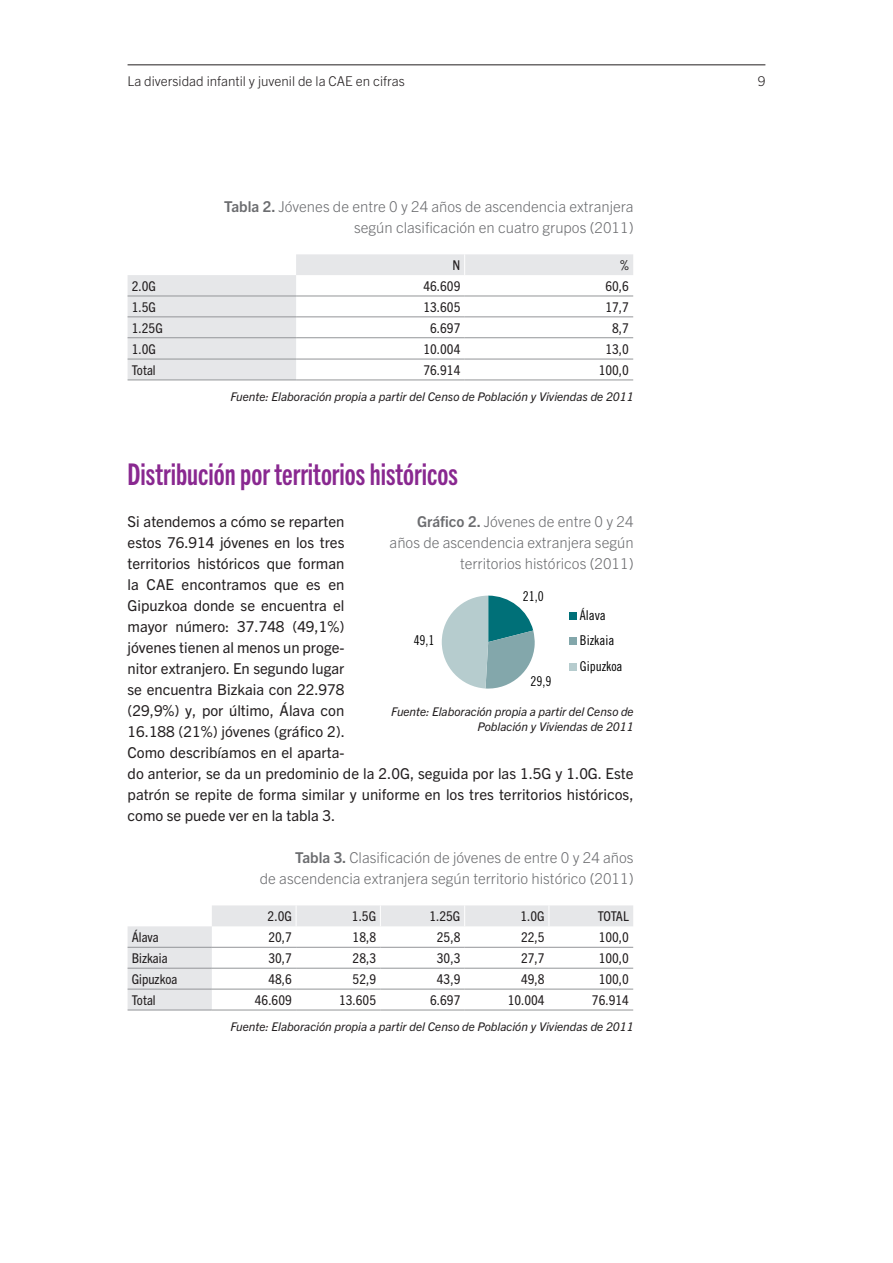
<style>
.page{position:relative;width:893px;height:1263px;background:#fff}
.page>*{position:absolute;margin:0;border:0;box-sizing:border-box;transform-origin:0 0}
._02titulo01{font:30px "Trade Gothic Next LT Pro Bd Cm";color:#892890}
._01texto{font:15px/21px "Trade Gothic Next LT Pro";color:#231f20}
._05titulo_tabla{font:300 15px/21px "Trade Gothic Next LT Pro";color:#6c6d70;text-align:right}
._04tabla_dcha{font:condensed 13.5px "Trade Gothic Next LT Pro";color:#231f20;scale:1.05 1}
._03tabla_izq{font:condensed 13.5px "Trade Gothic Next LT Pro";color:#231f20;scale:1.05 1}
.t1{font:300 13.5px "Trade Gothic Next LT Pro";color:#231f20}
.t2{font:13.5px/25.5px "Trade Gothic LT Std Cn 18";color:#000}
._03btabla_centro{font:condensed 13.5px "Trade Gothic Next LT Pro";color:#231f20;scale:1.05 1}
._07fuente{font:italic 12px/14.4px "Trade Gothic Next LT Pro";color:#231f20;text-align:right}
.s1{font-weight:700}
</style>
<div class="page">
<hr style="left:128px;top:64px;width:637px;height:1px;background:#231f20">
<svg style="left:128px;top:254px;width:505px;height:126px"></svg>
<hr style="left:128px;top:296px;width:168px;height:1px;background:#939598">
<hr style="left:296px;top:296px;width:169px;height:1px;background:#939598">
<hr style="left:465px;top:296px;width:168px;height:1px;background:#939598">
<hr style="left:128px;top:317px;width:168px;height:1px;background:#939598">
<hr style="left:296px;top:317px;width:169px;height:1px;background:#939598">
<hr style="left:465px;top:317px;width:168px;height:1px;background:#939598">
<hr style="left:128px;top:337px;width:168px;height:1px;background:#939598">
<hr style="left:296px;top:337px;width:169px;height:1px;background:#939598">
<hr style="left:465px;top:337px;width:168px;height:1px;background:#939598">
<hr style="left:128px;top:359px;width:168px;height:1px;background:#939598">
<hr style="left:296px;top:359px;width:169px;height:1px;background:#939598">
<hr style="left:465px;top:359px;width:168px;height:1px;background:#939598">
<hr style="left:128px;top:380px;width:168px;height:1px;background:#939598">
<hr style="left:296px;top:380px;width:169px;height:1px;background:#939598">
<hr style="left:465px;top:380px;width:168px;height:1px;background:#939598">
<svg style="left:464px;top:254px;width:1px;height:21px"></svg>
<svg style="left:128px;top:905px;width:505px;height:105px"></svg>
<hr style="left:128px;top:947px;width:84px;height:1px;background:#939598">
<hr style="left:212px;top:947px;width:84px;height:1px;background:#939598">
<hr style="left:296px;top:947px;width:84px;height:1px;background:#939598">
<hr style="left:380px;top:947px;width:85px;height:1px;background:#939598">
<hr style="left:465px;top:947px;width:84px;height:1px;background:#939598">
<hr style="left:549px;top:947px;width:84px;height:1px;background:#939598">
<hr style="left:128px;top:968px;width:84px;height:1px;background:#939598">
<hr style="left:212px;top:968px;width:84px;height:1px;background:#939598">
<hr style="left:296px;top:968px;width:84px;height:1px;background:#939598">
<hr style="left:380px;top:968px;width:85px;height:1px;background:#939598">
<hr style="left:465px;top:968px;width:84px;height:1px;background:#939598">
<hr style="left:549px;top:968px;width:84px;height:1px;background:#939598">
<hr style="left:128px;top:989px;width:84px;height:1px;background:#939598">
<hr style="left:212px;top:989px;width:84px;height:1px;background:#939598">
<hr style="left:296px;top:989px;width:84px;height:1px;background:#939598">
<hr style="left:380px;top:989px;width:85px;height:1px;background:#939598">
<hr style="left:465px;top:989px;width:84px;height:1px;background:#939598">
<hr style="left:549px;top:989px;width:84px;height:1px;background:#939598">
<svg style="left:296px;top:905px;width:1px;height:21px"></svg>
<svg style="left:380px;top:905px;width:1px;height:21px"></svg>
<svg style="left:464px;top:905px;width:1px;height:21px"></svg>
<svg style="left:549px;top:905px;width:1px;height:21px"></svg>
<hr style="left:128px;top:1010px;width:84px;height:1px;background:#939598">
<hr style="left:212px;top:1010px;width:84px;height:1px;background:#939598">
<hr style="left:296px;top:1010px;width:84px;height:1px;background:#939598">
<hr style="left:380px;top:1010px;width:85px;height:1px;background:#939598">
<hr style="left:465px;top:1010px;width:84px;height:1px;background:#939598">
<hr style="left:549px;top:1010px;width:84px;height:1px;background:#939598">
<svg style="left:442px;top:596px;width:93px;height:93px"></svg>
<div style="left:570px;top:612px;width:7px;height:7px;background:#007078"></div>
<div style="left:570px;top:637px;width:7px;height:8px;background:#83a7ab"></div>
<div style="left:570px;top:663px;width:7px;height:7px;background:#b6ccce"></div>
<p class="t1" style="left:128px;top:71px;width:279px">La diversidad infantil y juvenil de la CAE en cifras</p>
<p class="t1" style="left:758px;top:71px;width:9px">9</p>
<p class="_05titulo_tabla" style="left:224px;top:195px;width:411px"><span class="s1">Tabla 2.</span> Jóvenes de entre 0 y 24 años de ascendencia extranjera según clasificación en cuatro grupos (2011)</p>
<p class="_03btabla_centro" style="left:453px;top:256px;width:9px">N</p>
<p class="_03btabla_centro" style="left:620px;top:256px;width:10px">%</p>
<p class="_03tabla_izq" style="left:132px;top:277px;width:25px">2.0G</p>
<p class="_04tabla_dcha" style="left:423px;top:277px;width:37px">46.609</p>
<p class="_04tabla_dcha" style="left:605px;top:277px;width:24px">60,6</p>
<p class="_03tabla_izq" style="left:132px;top:297px;width:25px">1.5G</p>
<p class="_04tabla_dcha" style="left:423px;top:297px;width:37px">13.605</p>
<p class="_04tabla_dcha" style="left:605px;top:297px;width:24px">17,7</p>
<p class="_03tabla_izq" style="left:132px;top:318px;width:31px">1.25G</p>
<p class="_04tabla_dcha" style="left:430px;top:318px;width:30px">6.697</p>
<p class="_04tabla_dcha" style="left:612px;top:318px;width:17px">8,7</p>
<p class="_03tabla_izq" style="left:132px;top:339px;width:25px">1.0G</p>
<p class="_04tabla_dcha" style="left:423px;top:339px;width:37px">10.004</p>
<p class="_04tabla_dcha" style="left:605px;top:339px;width:24px">13,0</p>
<p class="_03tabla_izq" style="left:132px;top:361px;width:24px">Total</p>
<p class="_04tabla_dcha" style="left:423px;top:361px;width:37px">76.914</p>
<p class="_04tabla_dcha" style="left:599px;top:361px;width:30px">100,0</p>
<p class="_07fuente" style="left:230px;top:389px;width:405px">Fuente: Elaboración propia a partir del Censo de Población y Viviendas de 2011</p>
<p class="_02titulo01" style="left:128px;top:454px;width:332px">Distribución por territorios históricos</p>
<p class="_01texto" style="left:128px;top:510px;width:507px">Si atendemos a cómo se reparten<br>estos 76.914 jóvenes en los tres<br>territorios históricos que forman<br>la CAE encontramos que es en<br>Gipuzkoa donde se encuentra el<br>mayor número: 37.748 (49,1%)<br>jóvenes tienen al menos un proge-<br>nitor extranjero. En segundo lugar<br>se encuentra Bizkaia con 22.978<br>(29,9%) y, por último, Álava con<br>16.188 (21%) jóvenes (gráfico 2).<br>Como describíamos en el aparta-<br>do anterior, se da un predominio de la 2.0G, seguida por las 1.5G y 1.0G. Este patrón se repite de forma similar y uniforme en los tres territorios históricos, como se puede ver en la tabla 3.</p>
<p class="_05titulo_tabla" style="left:260px;top:846px;width:375px"><span class="s1">Tabla 3.</span> Clasificación de jóvenes de entre 0 y 24 años<br>de ascendencia extranjera según territorio histórico (2011)</p>
<p class="_03btabla_centro" style="left:268px;top:907px;width:25px">2.0G</p>
<p class="_03btabla_centro" style="left:352px;top:907px;width:25px">1.5G</p>
<p class="_03btabla_centro" style="left:429px;top:907px;width:31px">1.25G</p>
<p class="_03btabla_centro" style="left:520px;top:907px;width:25px">1.0G</p>
<p class="_03btabla_centro" style="left:598px;top:907px;width:31px">TOTAL</p>
<p class="_03tabla_izq" style="left:132px;top:928px;width:27px">Álava</p>
<p class="_04tabla_dcha" style="left:268px;top:928px;width:24px">20,7</p>
<p class="_04tabla_dcha" style="left:353px;top:928px;width:24px">18,8</p>
<p class="_04tabla_dcha" style="left:437px;top:928px;width:24px">25,8</p>
<p class="_04tabla_dcha" style="left:521px;top:928px;width:24px">22,5</p>
<p class="_04tabla_dcha" style="left:599px;top:928px;width:30px">100,0</p>
<p class="_03tabla_izq" style="left:132px;top:949px;width:36px">Bizkaia</p>
<p class="_04tabla_dcha" style="left:268px;top:949px;width:24px">30,7</p>
<p class="_04tabla_dcha" style="left:353px;top:949px;width:24px">28,3</p>
<p class="_04tabla_dcha" style="left:437px;top:949px;width:24px">30,3</p>
<p class="_04tabla_dcha" style="left:521px;top:949px;width:24px">27,7</p>
<p class="_04tabla_dcha" style="left:599px;top:949px;width:30px">100,0</p>
<p class="_03tabla_izq" style="left:132px;top:970px;width:45px">Gipuzkoa</p>
<p class="_04tabla_dcha" style="left:268px;top:970px;width:24px">48,6</p>
<p class="_04tabla_dcha" style="left:353px;top:970px;width:24px">52,9</p>
<p class="_04tabla_dcha" style="left:437px;top:970px;width:24px">43,9</p>
<p class="_04tabla_dcha" style="left:521px;top:970px;width:24px">49,8</p>
<p class="_04tabla_dcha" style="left:599px;top:970px;width:30px">100,0</p>
<p class="_03tabla_izq" style="left:132px;top:991px;width:24px">Total</p>
<p class="_04tabla_dcha" style="left:255px;top:991px;width:37px">46.609</p>
<p class="_04tabla_dcha" style="left:339px;top:991px;width:37px">13.605</p>
<p class="_04tabla_dcha" style="left:430px;top:991px;width:30px">6.697</p>
<p class="_04tabla_dcha" style="left:508px;top:991px;width:37px">10.004</p>
<p class="_04tabla_dcha" style="left:592px;top:991px;width:37px">76.914</p>
<p class="_07fuente" style="left:230px;top:1019px;width:405px">Fuente: Elaboración propia a partir del Censo de Población y Viviendas de 2011</p>
<p class="_05titulo_tabla" style="left:390px;top:510px;width:245px"><span class="s1">Gráfico 2.</span> Jóvenes de entre 0 y 24 años de ascendencia extranjera según territorios históricos (2011)</p>
<p class="t2" style="left:523px;top:583px;width:22px">21,0</p>
<p class="t2" style="left:580px;top:602px;width:44px">Álava<br>Bizkaia<br>Gipuzkoa</p>
<p class="t2" style="left:414px;top:628px;width:22px">49,1</p>
<p class="t2" style="left:530px;top:668px;width:22px">29,9</p>
<p class="_07fuente" style="left:391px;top:704px;width:244px">Fuente: Elaboración propia a partir del Censo de<br>Población y Viviendas de 2011</p>
</div>
